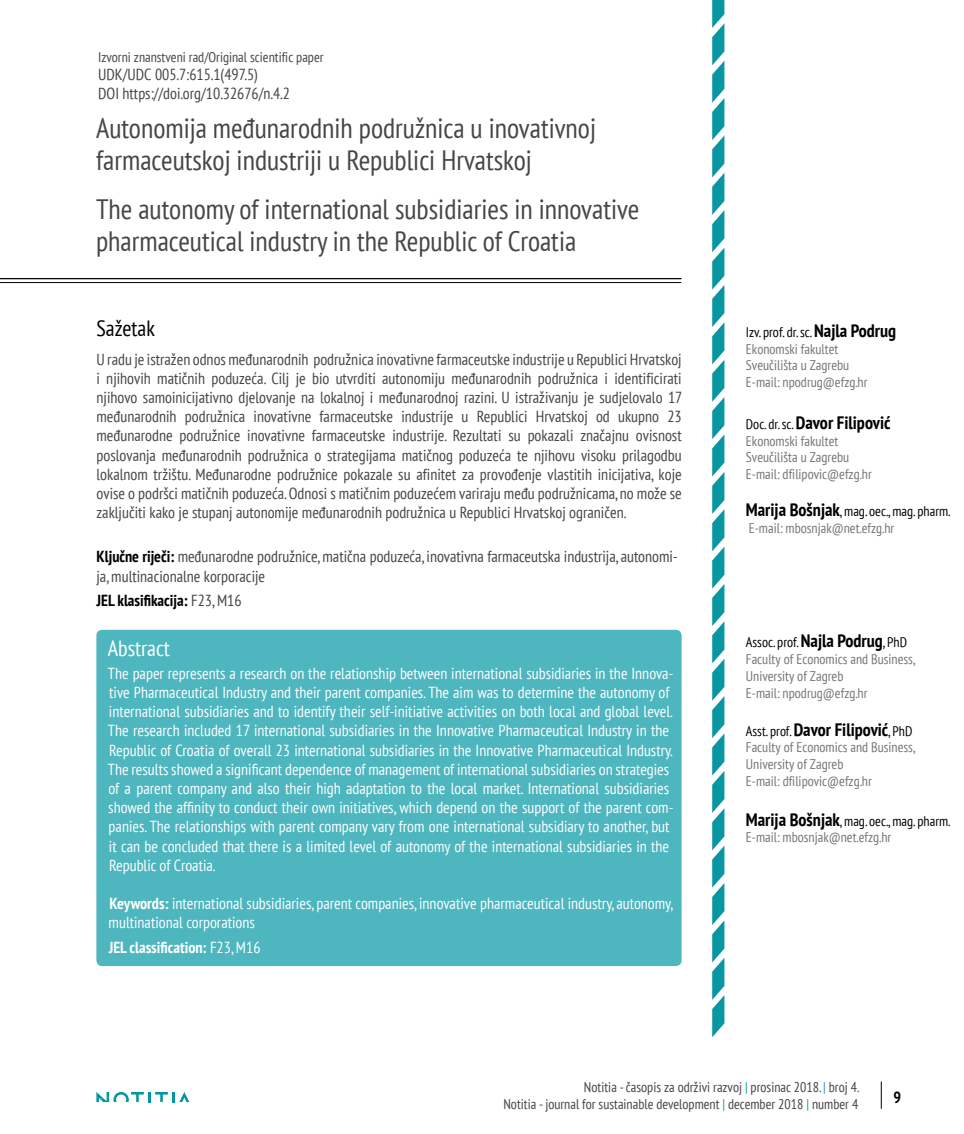
<style>
.page{position:relative;width:964px;height:1134px;background:#fff}
.page>*{position:absolute;margin:0;border:0;box-sizing:border-box;transform-origin:0 0}
.t1{font:condensed 28px/32px "PT Sans";color:#464547}
.t2{font:condensed 22px "PT Sans";color:#fff}
.t3{font:condensed 22px "PT Sans";color:#000}
.t4{font:700 condensed 18px "PT Sans";color:#000}
.t5{font:condensed 16px/19.2px "PT Sans";color:#fff}
.t6{font:condensed 16px/19.2px "PT Sans";color:#464547}
.t7{font:700 condensed 16px "PT Sans";color:#000}
.t8{font:700 condensed 16px "PT Sans";color:#fff}
.t9{font:condensed 14px/16.8px "PT Sans";color:#737577}
.t10{font:condensed 14px/16.8px "PT Sans";color:#464547;text-align:right}
.s1{font-weight:700;color:#000}
.s2{font-weight:400;color:#464547}
.s3{font-weight:700}
.s4{font-weight:400}
.s5{color:#000}
.s6{font-weight:700;font-size:18px;color:#000}
.s7{font-weight:400;font-size:14px}
.s8{color:#0996a3}
</style>
<div class="page">
<svg style="left:881px;top:1081px;width:1px;height:28px"></svg>
<svg style="left:712px;top:0;width:12px;height:1037px"></svg>
<svg style="left:96px;top:1092px;width:93px;height:10px"></svg>
<hr style="left:0;top:278px;width:681px;height:1px;background:#000">
<hr style="left:0;top:282px;width:681px;height:1px;background:#000">
<div style="left:96px;top:630px;width:585px;height:336px;background:#4db6be;border-radius:6px"></div>
<p class="t10" style="left:98px;top:49px;width:227px">Izvorni znanstveni rad/Original scientific paper</p>
<p class="t6" style="left:98px;top:65px;width:193px">UDK/UDC 005.7:615.1(497.5)<br>DOI https://doi.org/10.32676/n.4.2</p>
<h1 class="t1" style="left:96px;top:113px;width:501px">Autonomija međunarodnih podružnica u inovativnoj farmaceutskoj industriji u Republici Hrvatskoj</h1>
<h1 class="t1" style="left:96px;top:194px;width:545px">The autonomy of international subsidiaries in innovative pharmaceutical industry in the Republic of Croatia</h1>
<h2 class="t3" style="left:97px;top:316px;width:60px">Sažetak</h2>
<p class="t6" style="left:97px;top:350px;width:587px;text-align:justify">U radu je istražen odnos međunarodnih podružnica inovativne farmaceutske industrije u Republici Hrvatskoj i njihovih matičnih poduzeća. Cilj je bio utvrditi autonomiju međunarodnih podružnica i identificirati njihovo samoinicijativno djelovanje na lokalnoj i međunarodnoj razini. U istraživanju je sudjelovalo 17 međunarodnih podružnica inovativne farmaceutske industrije u Republici Hrvatskoj od ukupno 23 međunarodne podružnice inovativne farmaceutske industrije. Rezultati su pokazali značajnu ovisnost poslovanja međunarodnih podružnica o strategijama matičnog poduzeća te njihovu visoku prilagodbu lokalnom tržištu. Međunarodne podružnice pokazale su afinitet za provođenje vlastitih inicijativa, koje ovise o podršci matičnih poduzeća. Odnosi s matičnim poduzećem variraju među podružnicama, no može se zaključiti kako je stupanj autonomije međunarodnih podružnica u Republici Hrvatskoj ograničen.</p>
<p class="t6" style="left:97px;top:548px;width:583px"><span class="s1">Ključne riječi:</span> međunarodne podružnice, matična poduzeća, inovativna farmaceutska industrija, autonomi&shy;ja, multinacionalne korporacije</p>
<p class="t7" style="left:97px;top:592px;width:147px">JEL klasifikacija: <span class="s2">F23, M16</span></p>
<h2 class="t2" style="left:108px;top:636px;width:64px">Abstract</h2>
<p class="t5" style="left:108px;top:664px;width:567px">The paper represents a research on the relationship between international subsidiaries in the Innova&shy;tive Pharmaceutical Industry and their parent companies. The aim was to determine the autonomy of international subsidiaries and to identify their self-initiative activities on both local and global level.<br>The research included 17 international subsidiaries in the Innovative Pharmaceutical Industry in the Republic of Croatia of overall 23 international subsidiaries in the Innovative Pharmaceutical Industry.<br>The results showed a significant dependence of management of international subsidiaries on strategies of a parent company and also their high adaptation to the local market. International subsidiaries showed the affinity to conduct their own initiatives, which depend on the support of the parent com&shy;panies. The relationships with parent company vary from one international subsidiary to another, but it can be concluded that there is a limited level of autonomy of the international subsidiaries in the Republic of Croatia.</p>
<p class="t5" style="left:109px;top:895px;width:566px"><span class="s3">Keywords:</span> international subsidiaries, parent companies, innovative pharmaceutical industry, autonomy, multinational corporations</p>
<p class="t8" style="left:109px;top:939px;width:153px">JEL classification: <span class="s4">F23, M16</span></p>
<p class="t9" style="left:746px;top:324px;width:152px"><span class="s5">Izv. prof. dr. sc.</span> <span class="s6">Najla Podrug<br></span>Ekonomski fakultet<br>Sveučilišta u Zagrebu<br>E-mail: npodrug@efzg.hr</p>
<p class="t4" style="left:746px;top:412px;width:146px"><span class="s7">Doc. dr. sc.</span> Davor Filipović</p>
<p class="t9" style="left:746px;top:433px;width:127px">Ekonomski fakultet<br>Sveučilišta u Zagrebu<br>E-mail: dfilipovic@efzg.hr</p>
<p class="t9" style="left:746px;top:503px;width:206px"><span class="s6">Marija Bošnjak</span><span class="s5">, mag. oec., mag. pharm.<br></span>E-mail: mbosnjak@net.efzg.hr</p>
<p class="t9" style="left:746px;top:634px;width:171px"><span class="s5">Assoc. prof.</span> <span class="s6">Najla Podrug</span><span class="s5">, PhD<br></span>Faculty of Economics and Business,<br>University of Zagreb<br>E-mail: npodrug@efzg.hr</p>
<p class="t9" style="left:746px;top:723px;width:171px"><span class="s5">Asst. prof.</span> <span class="s6">Davor Filipović</span><span class="s5">, PhD<br></span>Faculty of Economics and Business,<br>University of Zagreb<br>E-mail: dfilipovic@efzg.hr</p>
<p class="t9" style="left:746px;top:813px;width:206px"><span class="s6">Marija Bošnjak</span><span class="s5">, mag. oec., mag. pharm.<br></span>E-mail: mbosnjak@net.efzg.hr</p>
<p class="t10" style="left:503px;top:1079px;width:357px">Notitia - časopis za održivi razvoj <span class="s8">|</span> prosinac 2018. <span class="s8">|</span> broj 4.<br>Notitia - journal for sustainable development <span class="s8">|</span> december 2018 <span class="s8">|</span> number 4</p>
<p class="t7" style="left:893px;top:1088px;width:9px">9</p>
</div>
